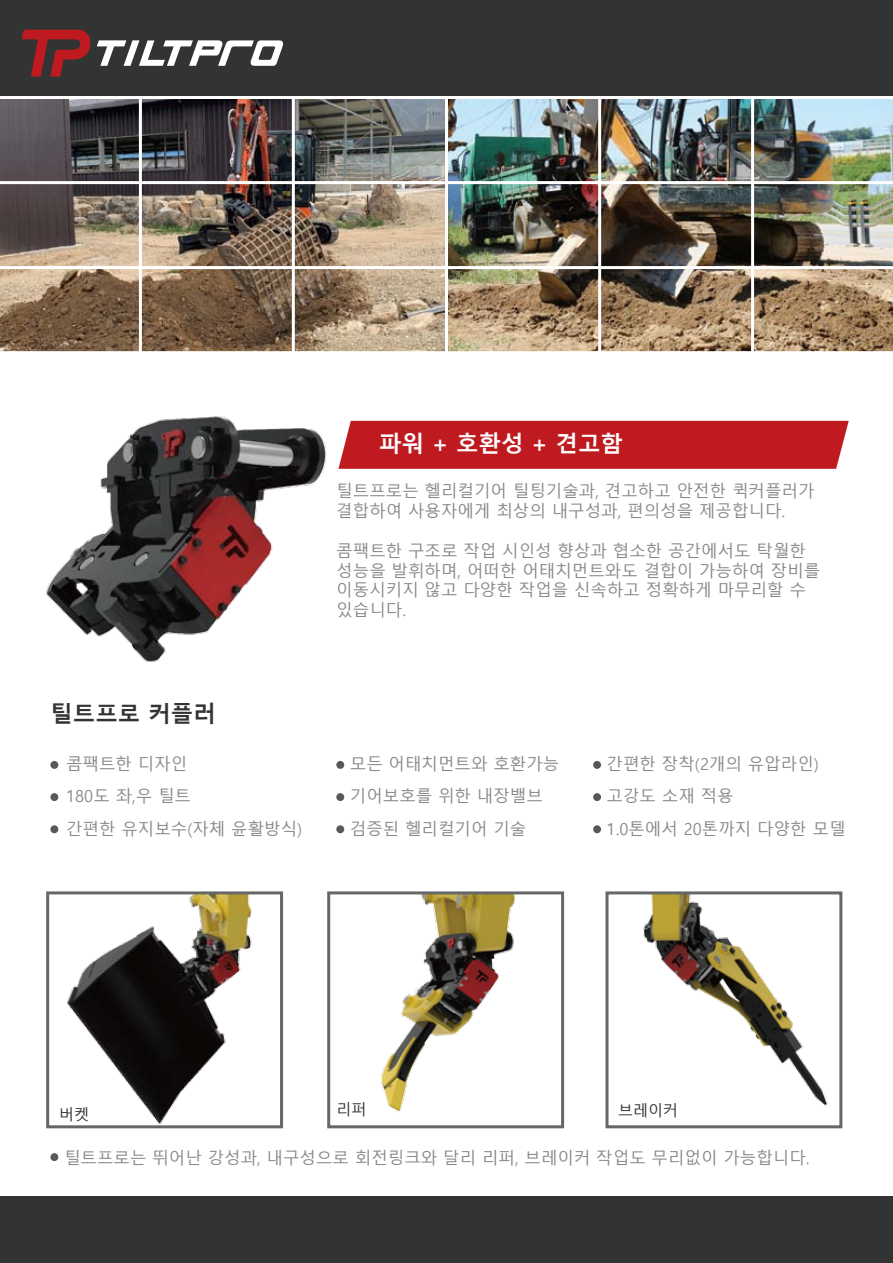
<style>
.page{position:relative;width:893px;height:1263px;background:#fff}
.page>*{position:absolute;margin:0;border:0;box-sizing:border-box;transform-origin:0 0}
.t1{font:700 22.5px "Malgun Gothic";color:#fff}
.t2{font:700 22.5px "Malgun Gothic";color:#323334}
.t3{font:16.5px/19.8px "Malgun Gothic";color:#898989}
.t4{font:15px "Malgun Gothic";color:#323334}
</style>
<div class="page">
<div style="left:0;top:0;width:893px;height:98px;background:#323333"></div>
<div style="left:0;top:1197px;width:893px;height:66px;background:#323333"></div>
<img style="left:46px;top:416px;width:281px;height:247px">
<div style="left:50px;top:761px;width:8px;height:8px;background:#595757;border-radius:50%"></div>
<div style="left:50px;top:793px;width:8px;height:8px;background:#595757;border-radius:50%"></div>
<div style="left:50px;top:825px;width:8px;height:8px;background:#595757;border-radius:50%"></div>
<div style="left:336px;top:825px;width:8px;height:8px;background:#595757;border-radius:50%"></div>
<div style="left:336px;top:793px;width:8px;height:8px;background:#595757;border-radius:50%"></div>
<div style="left:336px;top:761px;width:8px;height:8px;background:#595757;border-radius:50%"></div>
<div style="left:593px;top:825px;width:8px;height:8px;background:#595757;border-radius:50%"></div>
<div style="left:593px;top:793px;width:8px;height:8px;background:#595757;border-radius:50%"></div>
<div style="left:593px;top:761px;width:8px;height:8px;background:#595757;border-radius:50%"></div>
<div style="left:50px;top:1153px;width:8px;height:8px;background:#595757;border-radius:50%"></div>
<div style="left:338px;top:421px;width:511px;height:48px;background:#bf1a20"></div>
<img style="left:0;top:96px;width:893px;height:256px">
<hr style="left:0;top:266px;width:893px;height:3px;background:#fff">
<hr style="left:0;top:181px;width:893px;height:3px;background:#fff">
<hr style="left:751px;top:98px;width:3px;height:255px;background:#fff">
<hr style="left:598px;top:98px;width:3px;height:255px;background:#fff">
<hr style="left:445px;top:98px;width:3px;height:255px;background:#fff">
<hr style="left:292px;top:98px;width:3px;height:255px;background:#fff">
<hr style="left:139px;top:98px;width:3px;height:255px;background:#fff">
<img style="left:381px;top:895px;width:135px;height:217px">
<div style="left:327px;top:891px;width:237px;height:237px;border:3px solid #666767"></div>
<img style="left:67px;top:895px;width:185px;height:229px">
<div style="left:46px;top:891px;width:237px;height:237px;border:3px solid #666767"></div>
<img style="left:643px;top:895px;width:185px;height:211px">
<div style="left:605px;top:891px;width:237px;height:237px;border:3px solid #666767"></div>
<svg style="left:22px;top:30px;width:69px;height:47px"></svg>
<svg style="left:97px;top:40px;width:186px;height:26px"></svg>
<h1 class="t1" style="left:379px;top:431px;width:245px">파워 + 호환성 + 견고함</h1>
<h1 class="t2" style="left:50px;top:700px;width:167px">틸트프로 커플러</h1>
<p class="t3" style="left:66px;top:748px;width:238px;line-height:32.2px">콤팩트한 디자인<br>180도 좌,우 틸트<br>간편한 유지보수(자체 윤활방식)</p>
<p class="t3" style="left:336px;top:482px;width:480px">틸트프로는 헬리컬기어 틸팅기술과, 견고하고 안전한 퀵커플러가 결합하여 사용자에게 최상의 내구성과, 편의성을 제공합니다.</p>
<p class="t3" style="left:336px;top:541px;width:485px">콤팩트한 구조로 작업 시인성 향상과 협소한 공간에서도 탁월한 성능을 발휘하며, 어떠한 어태치먼트와도 결합이 가능하여 장비를 이동시키지 않고 다양한 작업을 신속하고 정확하게 마무리할 수 있습니다.</p>
<p class="t3" style="left:350px;top:755px;width:211px">모든 어태치먼트와 호환가능</p>
<p class="t3" style="left:607px;top:755px;width:214px">간편한 장착(2개의 유압라인)</p>
<p class="t3" style="left:350px;top:787px;width:195px">기어보호를 위한 내장밸브</p>
<p class="t3" style="left:607px;top:787px;width:129px">고강도 소재 적용</p>
<p class="t3" style="left:350px;top:819px;width:178px">검증된 헬리컬기어 기술</p>
<p class="t3" style="left:607px;top:819px;width:240px">1.0톤에서 20톤까지 다양한 모델</p>
<p class="t4" style="left:59px;top:1106px;width:31px">버켓</p>
<p class="t4" style="left:337px;top:1101px;width:31px">리퍼</p>
<p class="t4" style="left:618px;top:1102px;width:61px">브레이커</p>
<p class="t3" style="left:64px;top:1148px;width:747px">틸트프로는 뛰어난 강성과, 내구성으로 회전링크와 달리 리퍼, 브레이커 작업도 무리없이 가능합니다.</p>
</div>
